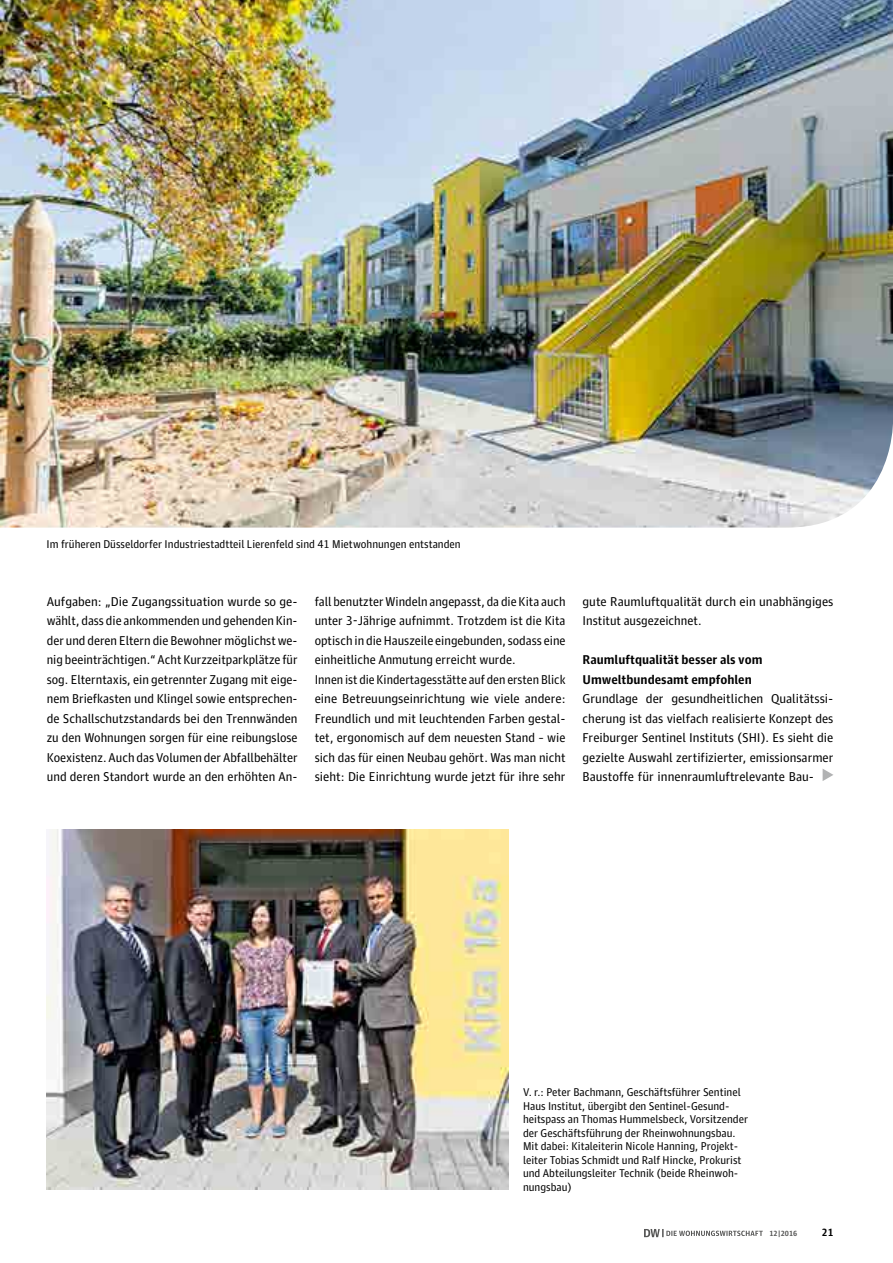
<style>
.page{position:relative;width:893px;height:1263px;background:#fff}
.page>*{position:absolute;margin:0;border:0;box-sizing:border-box;transform-origin:0 0}
.t1{font:12.75px/19.5px "Guardian Agate Sans 1";color:#000;text-align:justify}
.t2{font:700 12.75px/19.5px "Guardian Agate Sans 1";color:#000}
.t3{font:11.25px/13.5px "Guardian Agate Sans 1";color:#000}
.t4{font:700 10.5px "Guardian Agate Sans 1";color:#000}
.t5{font:700 7.5px "Guardian Agate Sans 1";color:#565655}
</style>
<div class="page">
<svg style="left:644px;top:1229px;width:119px;height:8px"></svg>
<svg style="left:823px;top:769px;width:10px;height:12px"></svg>
<img style="left:0;top:0;width:893px;height:528px">
<img style="left:47px;top:830px;width:462px;height:360px">
<p class="t3" style="left:47px;top:536px;width:415px">Im früheren Düsseldorfer Industriestadtteil Lierenfeld sind 41 Mietwohnungen entstanden</p>
<p class="t1" style="left:47px;top:590px;width:252px">Aufgaben: „Die Zugangssituation wurde so ge&shy;wählt, dass die ankommenden und gehenden Kin&shy;der und deren Eltern die Bewohner möglichst we&shy;nig beeinträchtigen.“ Acht Kurzzeitparkplätze für sog. Elterntaxis, ein getrennter Zugang mit eige&shy;nem Briefkasten und Klingel sowie entsprechen&shy;de Schallschutzstandards bei den Trennwänden zu den Wohnungen sorgen für eine reibungslose Koexistenz. Auch das Volumen der Abfallbehälter und deren Standort wurde an den erhöhten An-</p>
<p class="t1" style="left:315px;top:590px;width:252px;text-align:left">fall benutzter Windeln angepasst, da die Kita auch unter 3-Jährige aufnimmt. Trotzdem ist die Kita optisch in die Hauszeile eingebunden, sodass eine einheitliche Anmutung erreicht wurde.<br>Innen ist die Kindertagesstätte auf den ersten Blick eine Betreuungseinrichtung wie viele andere:<br>Freundlich und mit leuchtenden Farben gestal&shy;tet, ergonomisch auf dem neuesten Stand – wie sich das für einen Neubau gehört. Was man nicht sieht: Die Einrichtung wurde jetzt für ihre sehr</p>
<p class="t1" style="left:583px;top:590px;width:252px">gute Raumluftqualität durch ein unabhängiges<br>Institut ausgezeichnet.</p>
<p class="t2" style="left:583px;top:649px;width:182px">Raumluftqualität besser als vom<br>Umweltbundesamt empfohlen</p>
<p class="t1" style="left:583px;top:688px;width:252px">Grundlage der gesundheitlichen Qualitätssi&shy;cherung ist das vielfach realisierte Konzept des Freiburger Sentinel Instituts (SHI). Es sieht die gezielte Auswahl zertifizierter, emissionsarmer Baustoffe für innenraumluftrelevante Bau-</p>
<p class="t3" style="left:523px;top:1084px;width:226px">V. r.: Peter Bachmann, Geschäftsführer Sentinel Haus Institut, übergibt den Sentinel-Gesund&shy;heitspass an Thomas Hummelsbeck, Vorsitzender der Geschäftsführung der Rheinwohnungsbau.<br>Mit dabei: Kitaleiterin Nicole Hanning, Projekt&shy;leiter Tobias Schmidt und Ralf Hincke, Prokurist und Abteilungsleiter Technik (beide Rheinwoh&shy;nungsbau)</p>
<p class="t5" style="left:769px;top:1228px;width:29px">12 | 2016</p>
<p class="t4" style="left:822px;top:1225px;width:13px">21</p>
</div>
